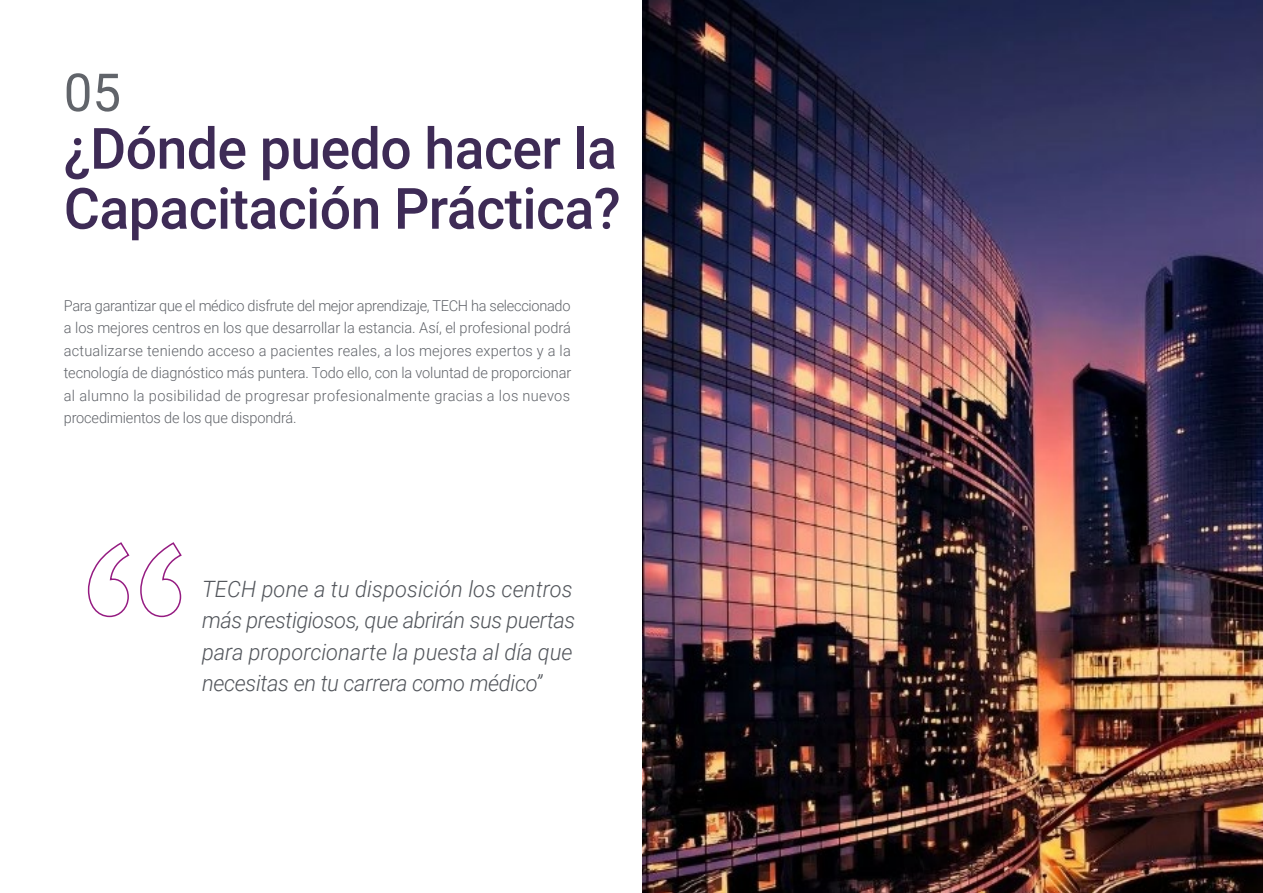
<style>
.page{position:relative;width:1263px;height:893px;background:#fff}
.page>*{position:absolute;margin:0;border:0;box-sizing:border-box;transform-origin:0 0}
.t1{font:500 57px/60px "Roboto";letter-spacing:-.01em;color:#3e2b56}
.t2{font:52.5px "Roboto";color:#61646a}
.t3{font:italic 300 22.5px/31.5px "Roboto";letter-spacing:-.015em;color:#52555b}
.t4{font:300 15px/22.5px "Roboto";letter-spacing:-.01em;color:#61646a;text-align:justify}
</style>
<div class="page">
<svg style="left:87px;top:542px;width:95px;height:76px"></svg>
<img style="left:642px;top:0;width:621px;height:893px">
<h2 class="t2" style="left:64px;top:56px;width:59px">05</h2>
<h1 class="t1" style="left:64px;top:116px;width:558px">¿Dónde puedo hacer la<br>Capacitación Práctica?</h1>
<p class="t4" style="left:64px;top:293px;width:509px">Para garantizar que el médico disfrute del mejor aprendizaje, TECH ha seleccionado a los mejores centros en los que desarrollar la estancia. Así, el profesional podrá actualizarse teniendo acceso a pacientes reales, a los mejores expertos y a la tecnología de diagnóstico más puntera. Todo ello, con la voluntad de proporcionar al alumno la posibilidad de progresar profesionalmente gracias a los nuevos procedimientos de los que dispondrá.</p>
<h3 class="t3" style="left:202px;top:572px;width:375px">TECH pone a tu disposición los centros más prestigiosos, que abrirán sus puertas para proporcionarte la puesta al día que necesitas en tu carrera como médico”</h3>
</div>
